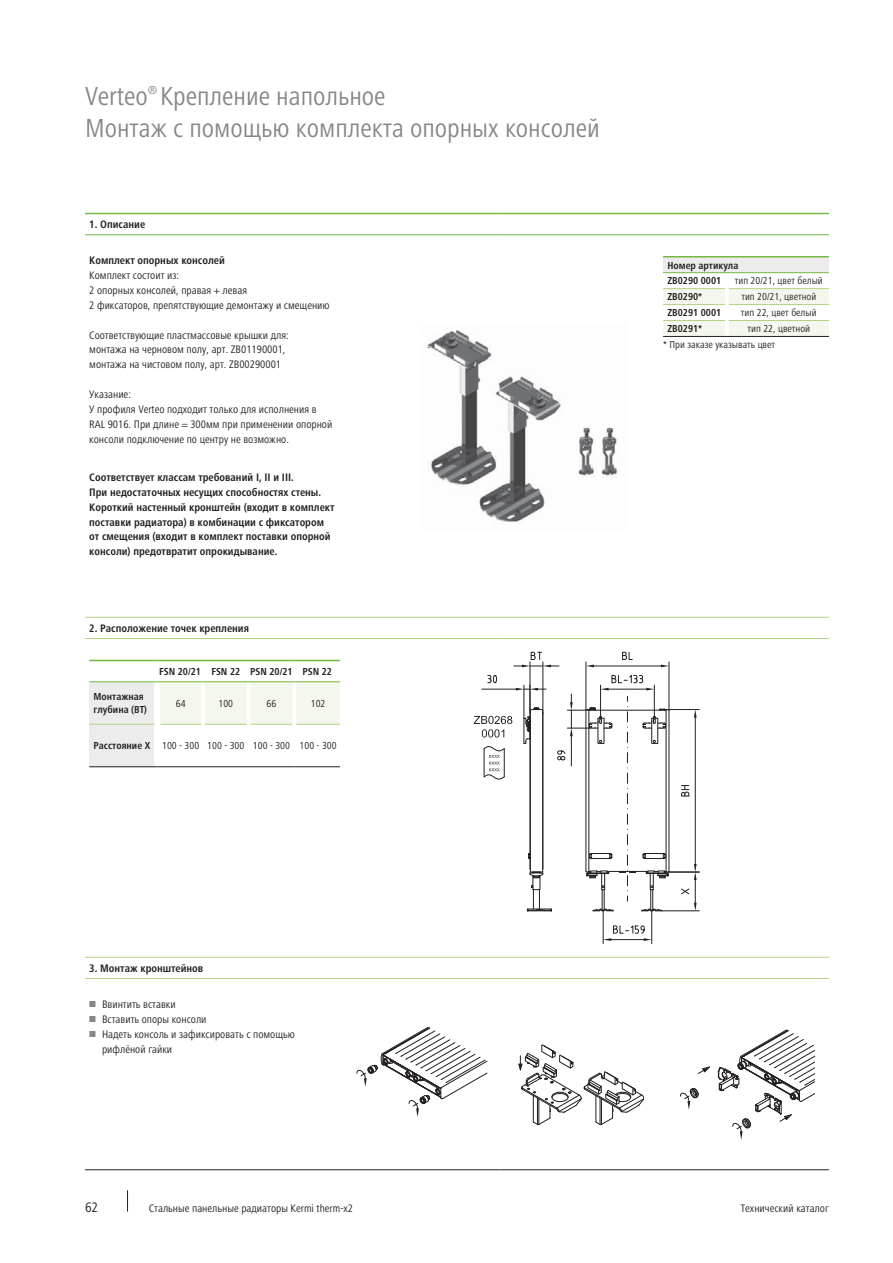
<style>
.page{position:relative;width:893px;height:1263px;background:#fff}
.page>*{position:absolute;margin:0;border:0;box-sizing:border-box;transform-origin:0 0}
.t1{font:condensed 27px/31.8px "Frutiger Next LTW1 G";color:#868686}
.t2{font:condensed 14.25px "Frutiger Next LTW1 G";color:#231f20}
.t3{font:condensed 12px "Frutiger Next LTW1 G";color:#868686}
.t4{font:condensed 11.25px/14.9px "Frutiger Next LTW1 G";color:#231f20}
.t5{font:700 condensed 11.25px/14.9px "Frutiger Next LTW1 G";color:#231f20}
.t6{font:condensed 10.5px/16px "Frutiger Next LTW1 G";color:#231f20}
.t7{font:700 condensed 10.5px/15.6px "Frutiger Next LTW1 G";color:#231f20}
.s1{font-weight:700}
</style>
<div class="page">
<svg style="left:127px;top:1190px;width:1px;height:22px"></svg>
<svg style="left:85px;top:659px;width:255px;height:298px"></svg>
<hr style="left:85px;top:213px;width:414px;height:1px;background:#75b843">
<hr style="left:499px;top:213px;width:330px;height:1px;background:#75b843">
<hr style="left:85px;top:957px;width:414px;height:1px;background:#b4d283">
<hr style="left:499px;top:957px;width:330px;height:1px;background:#b4d283">
<hr style="left:85px;top:1169px;width:414px;height:1px;background:#231f20">
<hr style="left:499px;top:1169px;width:330px;height:1px;background:#231f20">
<hr style="left:85px;top:978px;width:414px;height:1px;background:#b4d283">
<hr style="left:499px;top:978px;width:330px;height:1px;background:#b4d283">
<hr style="left:85px;top:617px;width:414px;height:1px;background:#b4d283">
<hr style="left:499px;top:617px;width:330px;height:1px;background:#b4d283">
<hr style="left:85px;top:638px;width:414px;height:1px;background:#b4d283">
<hr style="left:499px;top:638px;width:330px;height:1px;background:#b4d283">
<hr style="left:85px;top:235px;width:414px;height:1px;background:#75b843">
<hr style="left:499px;top:235px;width:330px;height:1px;background:#75b843">
<img style="left:426px;top:329px;width:192px;height:193px">
<div style="left:663px;top:257px;width:166px;height:16px;background:#edecec"></div>
<svg style="left:663px;top:273px;width:166px;height:63px"></svg>
<hr style="left:663px;top:288px;width:62px;height:1px;background:#b4d283">
<hr style="left:729px;top:288px;width:100px;height:1px;background:#b4d283">
<hr style="left:663px;top:304px;width:62px;height:1px;background:#b4d283">
<hr style="left:729px;top:304px;width:100px;height:1px;background:#b4d283">
<hr style="left:663px;top:320px;width:62px;height:1px;background:#b4d283">
<hr style="left:729px;top:320px;width:100px;height:1px;background:#b4d283">
<hr style="left:725px;top:273px;width:4px;height:16px;background:#fff">
<hr style="left:725px;top:289px;width:4px;height:16px;background:#fff">
<hr style="left:725px;top:305px;width:4px;height:16px;background:#fff">
<hr style="left:725px;top:321px;width:4px;height:15px;background:#fff">
<hr style="left:663px;top:336px;width:166px;height:1px;background:#231f20">
<hr style="left:663px;top:256px;width:166px;height:2px;background:#75b843">
<hr style="left:663px;top:272px;width:166px;height:1px;background:#75b843">
<svg style="left:89px;top:661px;width:251px;height:63px"></svg>
<div style="left:89px;top:724px;width:68px;height:43px;background:#edecec"></div>
<hr style="left:89px;top:660px;width:68px;height:1px;background:#75b843">
<hr style="left:157px;top:660px;width:137px;height:1px;background:#75b843">
<hr style="left:294px;top:660px;width:46px;height:1px;background:#75b843">
<hr style="left:89px;top:724px;width:65px;height:1px;background:#b4d283">
<hr style="left:160px;top:724px;width:41px;height:1px;background:#b4d283">
<hr style="left:205px;top:724px;width:42px;height:1px;background:#b4d283">
<hr style="left:251px;top:724px;width:41px;height:1px;background:#b4d283">
<hr style="left:296px;top:724px;width:44px;height:1px;background:#b4d283">
<hr style="left:201px;top:682px;width:4px;height:42px;background:#fff">
<hr style="left:247px;top:682px;width:4px;height:42px;background:#fff">
<hr style="left:292px;top:682px;width:4px;height:42px;background:#fff">
<hr style="left:201px;top:724px;width:4px;height:42px;background:#fff">
<hr style="left:247px;top:724px;width:4px;height:42px;background:#fff">
<hr style="left:292px;top:724px;width:4px;height:42px;background:#fff">
<div style="left:154px;top:682px;width:6px;height:42px;background:#fff"></div>
<div style="left:154px;top:724px;width:6px;height:42px;background:#fff"></div>
<hr style="left:89px;top:766px;width:68px;height:1px;background:#231f20">
<hr style="left:157px;top:766px;width:137px;height:1px;background:#231f20">
<hr style="left:294px;top:766px;width:46px;height:1px;background:#231f20">
<hr style="left:89px;top:682px;width:68px;height:1px;background:#75b843">
<hr style="left:157px;top:682px;width:137px;height:1px;background:#75b843">
<hr style="left:294px;top:682px;width:46px;height:1px;background:#75b843">
<hr style="left:669px;top:710px;width:1px;height:161px;background:#231f20">
<hr style="left:530px;top:662px;width:1px;height:51px;background:#231f20">
<hr style="left:543px;top:662px;width:1px;height:51px;background:#231f20">
<svg style="left:514px;top:652px;width:45px;height:15px"></svg>
<hr style="left:668px;top:709px;width:31px;height:1px;background:#231f20">
<hr style="left:695px;top:718px;width:1px;height:146px;background:#231f20">
<svg style="left:694px;top:710px;width:3px;height:8px"></svg>
<svg style="left:681px;top:785px;width:8px;height:12px"></svg>
<hr style="left:662px;top:911px;width:37px;height:1px;background:#231f20">
<hr style="left:668px;top:872px;width:31px;height:1px;background:#231f20">
<svg style="left:681px;top:864px;width:16px;height:47px"></svg>
<hr style="left:651px;top:910px;width:1px;height:34px;background:#231f20">
<hr style="left:603px;top:911px;width:1px;height:33px;background:#231f20">
<svg style="left:603px;top:924px;width:49px;height:17px"></svg>
<hr style="left:586px;top:662px;width:1px;height:48px;background:#231f20">
<hr style="left:669px;top:662px;width:1px;height:48px;background:#231f20">
<hr style="left:594px;top:666px;width:67px;height:1px;background:#231f20">
<svg style="left:586px;top:665px;width:8px;height:2px"></svg>
<svg style="left:661px;top:665px;width:8px;height:2px"></svg>
<svg style="left:622px;top:652px;width:11px;height:8px"></svg>
<svg style="left:474px;top:674px;width:195px;height:238px"></svg>
<svg style="left:357px;top:1027px;width:130px;height:90px"></svg>
<svg style="left:519px;top:1045px;width:125px;height:80px"></svg>
<svg style="left:698px;top:1067px;width:12px;height:7px"></svg>
<svg style="left:680px;top:1088px;width:19px;height:22px"></svg>
<svg style="left:718px;top:1030px;width:96px;height:110px"></svg>
<h1 class="t1" style="left:85px;top:82px;width:64px">Verteo</h1>
<p class="t3" style="left:148px;top:85px;width:11px">®</p>
<h1 class="t1" style="left:85px;top:82px;width:516px;text-indent:75px">Крепление напольное<br>Монтаж с помощью комплекта опорных консолей</h1>
<p class="t5" style="left:89px;top:217px;width:57px">1. Описание</p>
<p class="t5" style="left:89px;top:253px;width:137px">Комплект опорных консолей</p>
<p class="t4" style="left:89px;top:269px;width:242px">Комплект состоит из:<br>2 опорных консолей, правая + левая<br>2 фиксаторов, препятствующие демонтажу и смещению</p>
<p class="t4" style="left:89px;top:328px;width:201px">Соответствующие пластмассовые крышки для: монтажа на черновом полу, арт. ZB01190001, монтажа на чистовом полу, арт. ZB00290001</p>
<p class="t4" style="left:89px;top:388px;width:245px">Указание:<br>У профиля Verteo подходит только для исполнения в RAL 9016. При длине = 300мм при применении опорной консоли подключение по центру не возможно.</p>
<p class="t5" style="left:89px;top:470px;width:247px">Соответствует классам требований I, II и III.<br>При недостаточных несущих способностях стены.<br>Короткий настенный кронштейн (входит в комплект поставки радиатора) в комбинации с фиксатором от смещения (входит в комплект поставки опорной консоли) предотвратит опрокидывание.</p>
<p class="t5" style="left:89px;top:621px;width:161px">2. Расположение точек крепления</p>
<p class="t7" style="left:159px;top:664px;width:174px">FSN 20/21 FSN 22 PSN 20/21 PSN 22</p>
<p class="t7" style="left:93px;top:690px;width:55px;line-height:12.8px">Монтажная глубина (BT)</p>
<p class="t6" style="left:176px;top:696px;width:11px">64</p>
<p class="t6" style="left:218px;top:696px;width:16px">100</p>
<p class="t6" style="left:267px;top:696px;width:11px">66</p>
<p class="t6" style="left:311px;top:696px;width:16px">102</p>
<p class="t6" style="left:93px;top:739px;width:245px"><span class="s1">Расстояние X</span> 100 - 300 100 - 300 100 - 300 100 - 300</p>
<p class="t7" style="left:667px;top:257px;width:73px">Номер артикула<br>ZB0290 0001</p>
<p class="t6" style="left:735px;top:274px;width:90px">тип 20/21, цвет белый</p>
<p class="t7" style="left:667px;top:289px;width:36px">ZB0290*</p>
<p class="t6" style="left:741px;top:290px;width:76px">тип 20/21, цветной</p>
<p class="t7" style="left:667px;top:305px;width:55px">ZB0291 0001</p>
<p class="t6" style="left:741px;top:306px;width:77px">тип 22, цвет белый</p>
<p class="t7" style="left:667px;top:321px;width:36px">ZB0291*</p>
<p class="t6" style="left:663px;top:322px;width:148px;text-indent:84px">тип 22, цветной * При заказе указывать цвет</p>
<p class="t5" style="left:89px;top:961px;width:116px">3. Монтаж кронштейнов</p>
<p class="t4" style="left:102px;top:998px;width:194px">Ввинтить вставки<br>Вставить опоры консоли<br>Надеть консоль и зафиксировать с помощью рифлёной гайки</p>
<p class="t2" style="left:85px;top:1201px;width:15px">62</p>
<p class="t4" style="left:149px;top:1201px;width:206px">Стальные панельные радиаторы Kermi therm-x2</p>
<p class="t4" style="left:741px;top:1201px;width:90px">Технический каталог</p>
</div>
